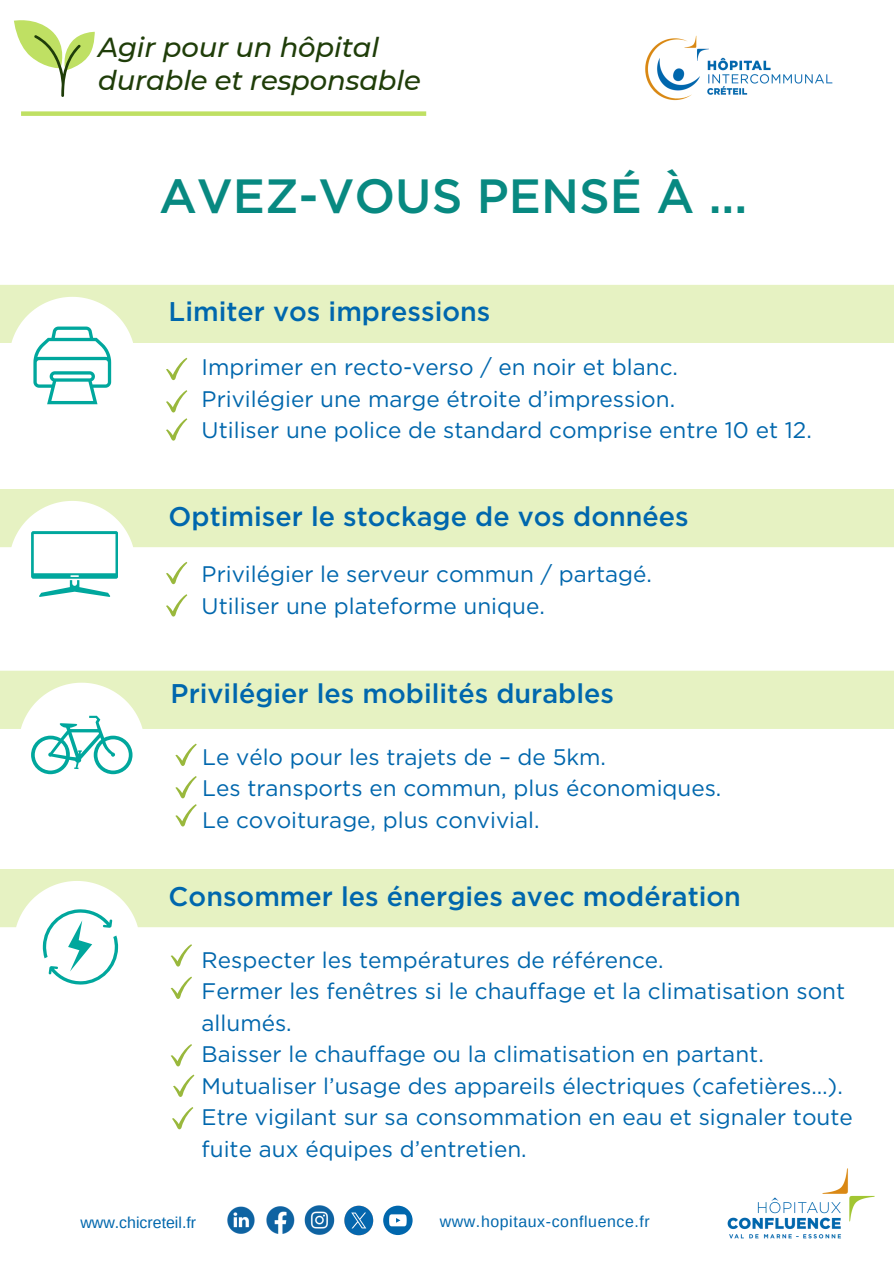
<style>
.page{position:relative;width:894px;height:1264px;background:#fff}
.page>*{position:absolute;margin:0;border:0;box-sizing:border-box;transform-origin:0 0}
.t1{font:500 48px "Gotham";color:#088981}
.t2{font:italic 500 27.45px/32.8px "Montserrat";letter-spacing:-.005em;color:#1f3d09}
.t3{font:500 27px "Gotham";color:#0067ad}
.t4{font:22.5px/31.5px "Gotham";color:#0067ad}
.t5{font:15.9px "Arimo";letter-spacing:.035em;color:#0067ad}
.t6{font:15.9px "Arimo";color:#0067ad}
</style>
<div class="page">
<img style="left:645px;top:35px;width:188px;height:66px">
<svg style="left:14px;top:20px;width:81px;height:77px"></svg>
<div style="left:21px;top:111px;width:405px;height:5px;background:#bfe063"></div>
<div style="left:0;top:285px;width:893px;height:58px;background:#e6f2c2"></div>
<svg style="left:11px;top:297px;width:122px;height:108px"></svg>
<svg style="left:166px;top:418px;width:21px;height:22px"></svg>
<svg style="left:166px;top:390px;width:21px;height:22px"></svg>
<svg style="left:166px;top:358px;width:21px;height:22px"></svg>
<div style="left:0;top:489px;width:893px;height:58px;background:#e6f2c2"></div>
<svg style="left:9px;top:501px;width:126px;height:96px"></svg>
<svg style="left:166px;top:594px;width:21px;height:22px"></svg>
<svg style="left:166px;top:562px;width:21px;height:22px"></svg>
<div style="left:0;top:670px;width:893px;height:59px;background:#e6f2c2"></div>
<svg style="left:21px;top:682px;width:122px;height:93px"></svg>
<svg style="left:175px;top:804px;width:22px;height:22px"></svg>
<svg style="left:175px;top:776px;width:22px;height:22px"></svg>
<svg style="left:175px;top:743px;width:22px;height:23px"></svg>
<div style="left:0;top:869px;width:893px;height:58px;background:#e6f2c2"></div>
<svg style="left:14px;top:881px;width:126px;height:104px"></svg>
<svg style="left:170px;top:1044px;width:22px;height:22px"></svg>
<svg style="left:170px;top:976px;width:22px;height:22px"></svg>
<svg style="left:170px;top:944px;width:22px;height:22px"></svg>
<svg style="left:173px;top:1074px;width:21px;height:22px"></svg>
<svg style="left:172px;top:1107px;width:21px;height:22px"></svg>
<img style="left:727px;top:1168px;width:148px;height:71px">
<img style="left:227px;top:1206px;width:21px;height:28px">
<img style="left:248px;top:1206px;width:44px;height:28px">
<img style="left:292px;top:1205px;width:43px;height:30px">
<img style="left:344px;top:1205px;width:30px;height:31px">
<svg style="left:383px;top:1205px;width:29px;height:29px"></svg>
<p class="t2" style="left:98px;top:31px;width:324px">Agir pour un hôpital durable et responsable</p>
<p class="t1" style="left:159px;top:167px;width:589px">AVEZ-VOUS PENSÉ À ...</p>
<p class="t3" style="left:168px;top:295px;width:323px">Limiter vos impressions</p>
<p class="t4" style="left:201px;top:351px;width:478px">Imprimer en recto-verso / en noir et blanc.</p>
<p class="t4" style="left:201px;top:383px;width:475px">Privilégier une marge étroite d’impression.</p>
<p class="t4" style="left:201px;top:414px;width:611px">Utiliser une police de standard comprise entre 10 et 12.</p>
<p class="t3" style="left:168px;top:500px;width:521px">Optimiser le stockage de vos données</p>
<p class="t4" style="left:201px;top:558px;width:451px">Privilégier le serveur commun / partagé.</p>
<p class="t4" style="left:201px;top:590px;width:344px">Utiliser une plateforme unique.</p>
<p class="t3" style="left:170px;top:676px;width:444px">Privilégier les mobilités durables</p>
<p class="t4" style="left:202px;top:741px;width:405px">Le vélo pour les trajets de – de 5km.</p>
<p class="t4" style="left:202px;top:772px;width:520px">Les transports en commun, plus économiques.</p>
<p class="t4" style="left:202px;top:804px;width:339px">Le covoiturage, plus convivial.</p>
<p class="t3" style="left:168px;top:880px;width:573px">Consommer les énergies avec modération</p>
<p class="t4" style="left:201px;top:944px;width:463px">Respecter les températures de référence.</p>
<p class="t4" style="left:201px;top:975px;width:645px">Fermer les fenêtres si le chauffage et la climatisation sont allumés.</p>
<p class="t4" style="left:201px;top:1038px;width:642px">Baisser le chauffage ou la climatisation en partant.<br>Mutualiser l’usage des appareils électriques (cafetières…).</p>
<p class="t4" style="left:201px;top:1101px;width:652px">Etre vigilant sur sa consommation en eau et signaler toute fuite aux équipes d’entretien.</p>
<p class="t6" style="left:80px;top:1213px;width:117px">www.chicreteil.fr</p>
<p class="t5" style="left:439px;top:1212px;width:211px">www.hopitaux-confluence.fr</p>
</div>
